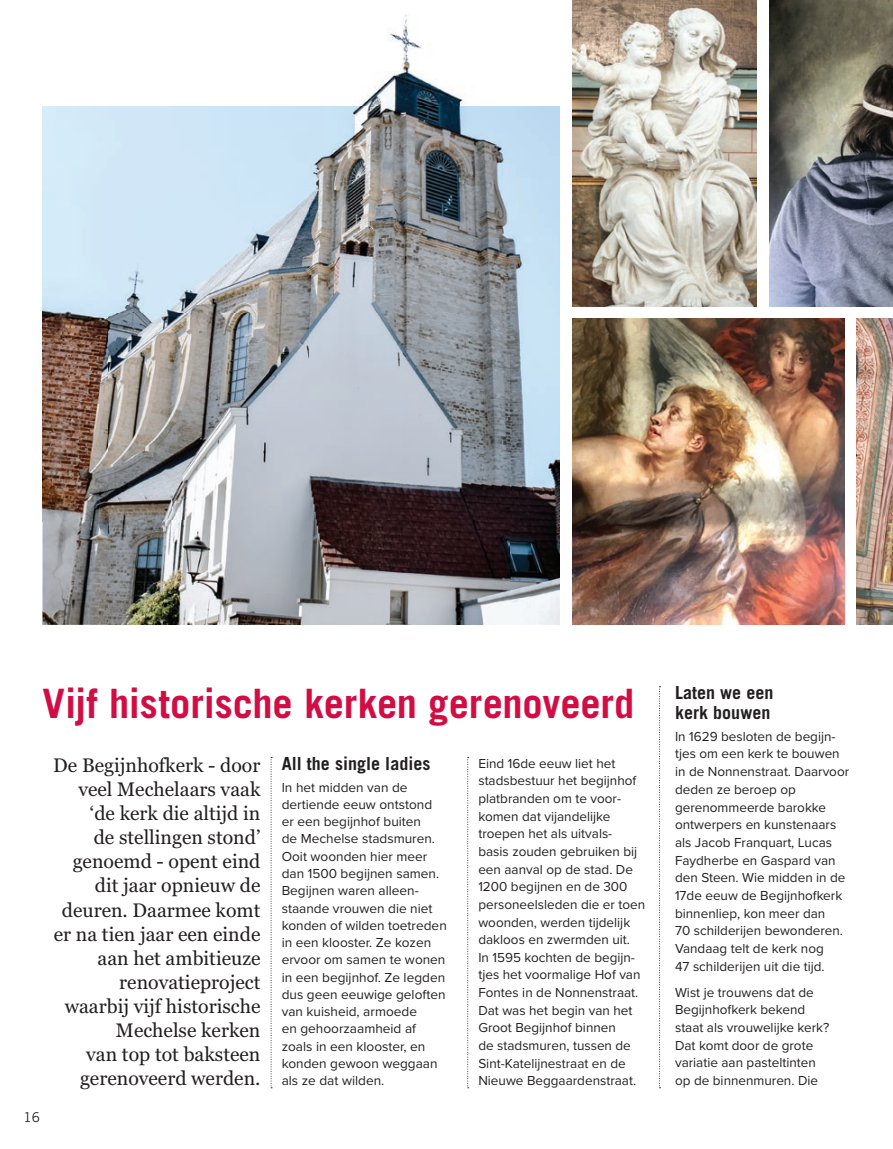
<style>
.page{position:relative;width:893px;height:1149px;background:#fff}
.page>*{position:absolute;margin:0;border:0;box-sizing:border-box;transform-origin:0 0}
.t1{font:700 40.5px "Trade Gothic LT Std";letter-spacing:-.005em;color:#d20d44}
.t2{font:19.5px/24.2px "Georgia Pro";color:#231f20;text-align:right}
.t3{font:700 18px/20px "Trade Gothic LT Std";color:#231f20}
.t4{font:13.5px/17.5px "Proxima Nova";color:#231f20}
.t5{font:13.5px "Trade Gothic LT Std";color:#231f20}
</style>
<div class="page">
<img style="left:43px;top:106px;width:66px;height:415px">
<img style="left:43px;top:521px;width:66px;height:103px">
<img style="left:146px;top:624px;width:414px;height:1px">
<img style="left:769px;top:0;width:124px;height:306px">
<img style="left:572px;top:319px;width:272px;height:305px">
<img style="left:857px;top:319px;width:36px;height:305px">
<img style="left:572px;top:0;width:184px;height:306px">
<img style="left:109px;top:15px;width:451px;height:609px">
<svg style="left:659px;top:686px;width:1px;height:402px"></svg>
<svg style="left:467px;top:757px;width:2px;height:331px"></svg>
<svg style="left:271px;top:757px;width:1px;height:331px"></svg>
<h1 class="t1" style="left:43px;top:678px;width:593px">Vijf historische kerken gerenoveerd</h1>
<p class="t4" style="left:478px;top:753px;width:168px">Eind 16de eeuw liet het stadsbestuur het begijnhof platbranden om te voor&shy;komen dat vijandelijke troepen het als uitvals&shy;basis zouden gebruiken bij een aanval op de stad. De<br>1200 begijnen en de 300 personeels leden die er toen woonden, werden tijdelijk dakloos en zwermden uit.<br>In 1595 kochten de begijn&shy;tjes het voormalige Hof van<br>Fontes in de Nonnenstraat.<br>Dat was het begin van het<br>Groot Begijnhof binnen<br>de stadsmuren, tussen de<br>Sint-Katelijnestraat en de<br>Nieuwe Beggaardenstraat.</p>
<h3 class="t3" style="left:282px;top:753px;width:150px">All the single ladies</h3>
<p class="t4" style="left:282px;top:777px;width:167px">In het midden van de dertiende eeuw ontstond er een begijnhof buiten<br>de Mechelse stadsmuren.<br>Ooit woonden hier meer dan 1500 begijnen samen.<br>Begijnen waren alleen&shy;staande vrouwen die niet konden of wilden toetreden in een klooster. Ze kozen ervoor om samen te wonen in een begijnhof. Ze legden dus geen eeuwige geloften van kuisheid, armoede<br>en gehoorzaamheid af zoals in een klooster, en konden gewoon weggaan als ze dat wilden.</p>
<p class="t2" style="left:53px;top:753px;width:209px">De Begijnhofkerk - door veel Mechelaars vaak ‘de kerk die altijd in<br>de stellingen stond’ genoemd - opent eind dit jaar opnieuw de deuren. Daarmee komt er na tien jaar een einde aan het ambitieuze renovatieproject waarbij vijf historische<br>Mechelse kerken<br>van top tot baksteen gerenoveerd werden.</p>
<p class="t5" style="left:24px;top:1108px;width:18px">16</p>
<h3 class="t3" style="left:675px;top:682px;width:100px">Laten we een kerk bouwen</h3>
<p class="t4" style="left:675px;top:726px;width:176px">In 1629 besloten de begijn&shy;tjes om een kerk te bouwen in de Nonnenstraat. Daarvoor deden ze beroep op gerenommeerde barokke ontwerpers en kunstenaars als Jacob Franquart, Lucas<br>Faydherbe en Gaspard van den Steen. Wie midden in de<br>17de eeuw de Begijnhofkerk binnenliep, kon meer dan<br>70 schilderijen bewonderen.<br>Vandaag telt de kerk nog<br>47 schilderijen uit die tijd.</p>
<p class="t4" style="left:675px;top:982px;width:156px">Wist je trouwens dat de<br>Begijnhofkerk bekend staat als vrouwelijke kerk?<br>Dat komt door de grote variatie aan pasteltinten op de binnen muren. Die</p>
</div>
